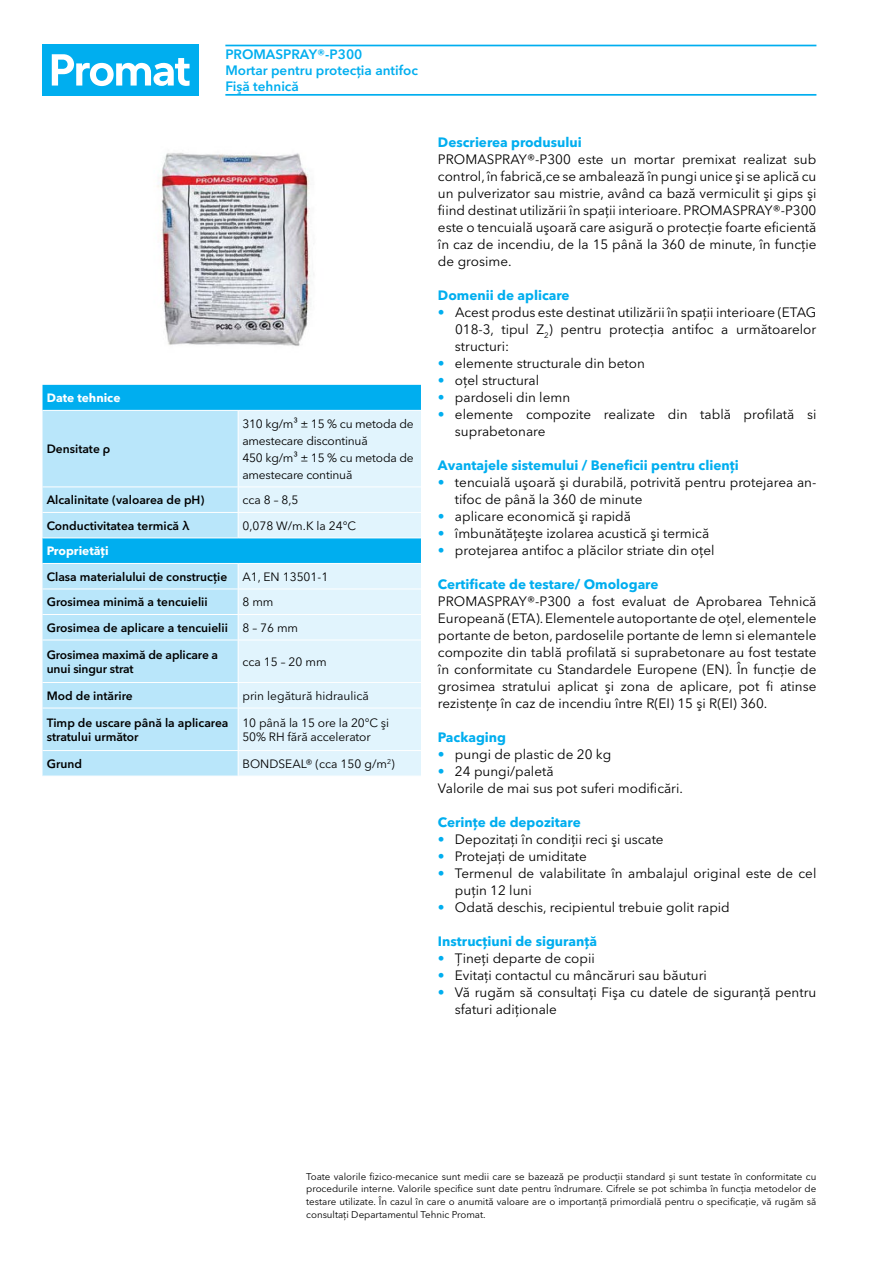
<style>
.page{position:relative;width:893px;height:1263px;background:#fff}
.page>*{position:absolute;margin:0;border:0;box-sizing:border-box;transform-origin:0 0}
.t1{font:13.5px/17px "Avenir Next W1 G";color:#000}
.t2{font:700 13.5px "Avenir Next W1 G";color:#00aeef}
.t3{font:600 13.5px/15.9px "Avenir Next W1 G";color:#00aeef}
.t4{font:600 12px/14.4px "Avenir Next W1 G";color:#000}
.t5{font:12px/17px "Avenir Next W1 G";letter-spacing:-.01em;color:#000}
.t6{font:700 12px "Avenir Next W1 G";color:#fff}
.t7{font:9.75px/12.8px "Avenir Next W1 G";color:#000;text-align:justify}
.s1{font-weight:400}
.s2{color:#00aeef}
</style>
<div class="page">
<hr style="left:225px;top:45px;width:591px;height:1px;background:#00aeef">
<hr style="left:225px;top:94px;width:591px;height:2px;background:#00aeef">
<div style="left:43px;top:385px;width:378px;height:25px;background:#00aeef"></div>
<svg style="left:43px;top:411px;width:195px;height:365px;background:#ace2f9"></svg>
<svg style="left:238px;top:411px;width:183px;height:365px;background:#d1effc"></svg>
<hr style="left:238px;top:411px;width:1px;height:75px;background:#fff">
<hr style="left:43px;top:486px;width:195px;height:1px;background:#fff">
<hr style="left:238px;top:486px;width:183px;height:1px;background:#fff">
<hr style="left:43px;top:512px;width:195px;height:1px;background:#fff">
<svg style="left:238px;top:487px;width:1px;height:50px"></svg>
<svg style="left:238px;top:564px;width:1px;height:75px"></svg>
<hr style="left:238px;top:640px;width:1px;height:42px;background:#fff">
<svg style="left:238px;top:683px;width:1px;height:25px"></svg>
<hr style="left:238px;top:708px;width:1px;height:42px;background:#fff">
<svg style="left:238px;top:751px;width:1px;height:25px"></svg>
<hr style="left:238px;top:512px;width:183px;height:1px;background:#fff">
<hr style="left:43px;top:537px;width:195px;height:1px;background:#fff">
<hr style="left:43px;top:563px;width:195px;height:1px;background:#fff">
<hr style="left:43px;top:588px;width:195px;height:1px;background:#fff">
<hr style="left:43px;top:614px;width:195px;height:1px;background:#fff">
<hr style="left:43px;top:639px;width:195px;height:1px;background:#fff">
<hr style="left:43px;top:682px;width:195px;height:1px;background:#fff">
<hr style="left:43px;top:708px;width:195px;height:1px;background:#fff">
<hr style="left:43px;top:750px;width:195px;height:1px;background:#fff">
<hr style="left:238px;top:537px;width:183px;height:1px;background:#fff">
<hr style="left:238px;top:563px;width:183px;height:1px;background:#fff">
<hr style="left:238px;top:588px;width:183px;height:1px;background:#fff">
<hr style="left:238px;top:614px;width:183px;height:1px;background:#fff">
<hr style="left:238px;top:639px;width:183px;height:1px;background:#fff">
<hr style="left:238px;top:682px;width:183px;height:1px;background:#fff">
<hr style="left:238px;top:708px;width:183px;height:1px;background:#fff">
<hr style="left:238px;top:750px;width:183px;height:1px;background:#fff">
<img style="left:157px;top:152px;width:157px;height:194px">
<div style="left:43px;top:45px;width:156px;height:51px;background:#00aeef"></div>
<svg style="left:52px;top:54px;width:138px;height:32px"></svg>
<p class="t3" style="left:225px;top:46px;width:194px">PROMASPRAY®-P300<br>Mortar pentru protecţia antifoc<br>Fişă tehnică</p>
<p class="t6" style="left:47px;top:390px;width:75px">Date tehnice</p>
<p class="t4" style="left:47px;top:442px;width:65px">Densitate ρ</p>
<p class="t5" style="left:242px;top:415px;width:173px">310 kg/m³ ± 15 % cu metoda de amestecare discontinuă<br>450 kg/m³ ± 15 % cu metoda de amestecare continuă</p>
<p class="t4" style="left:47px;top:493px;width:159px">Alcalinitate (valoarea de pH)</p>
<p class="t5" style="left:242px;top:491px;width:58px">cca 8 – 8,5</p>
<p class="t4" style="left:47px;top:518px;width:144px">Conductivitatea termică λ</p>
<p class="t5" style="left:242px;top:517px;width:115px">0,078 W/m.K la 24°C</p>
<p class="t6" style="left:47px;top:544px;width:63px">Proprietăţi</p>
<p class="t4" style="left:47px;top:569px;width:182px">Clasa materialului de construcţie</p>
<p class="t5" style="left:242px;top:568px;width:87px">A1, EN 13501-1</p>
<p class="t4" style="left:47px;top:595px;width:162px">Grosimea minimă a tencuielii</p>
<p class="t4" style="left:47px;top:589px;width:253px;line-height:25.5px;text-indent:196px"><span class="s1">8 mm<br></span>Grosimea de aplicare a tencuielii <span class="s1">8 – 76 mm</span></p>
<p class="t4" style="left:47px;top:647px;width:173px">Grosimea maximă de aplicare a unui singur strat</p>
<p class="t5" style="left:242px;top:653px;width:86px">cca 15 – 20 mm</p>
<p class="t4" style="left:47px;top:688px;width:87px">Mod de intărire</p>
<p class="t5" style="left:242px;top:687px;width:128px">prin legătură hidraulică</p>
<p class="t4" style="left:47px;top:715px;width:183px">Timp de uscare până la aplicarea stratului următor</p>
<p class="t5" style="left:242px;top:715px;width:148px;line-height:14.4px">10 până la 15 ore la 20°C şi<br>50% RH fără accelerator</p>
<p class="t4" style="left:47px;top:756px;width:37px">Grund</p>
<p class="t5" style="left:242px;top:755px;width:154px">BONDSEAL® (cca 150 g/m<sup>2</sup>)</p>
<p class="t2" style="left:438px;top:134px;width:145px">Descrierea produsului</p>
<p class="t1" style="left:438px;top:151px;width:380px;text-align:justify">PROMASPRAY®-P300 este un mortar premixat realizat sub control, în fabrică,ce se ambalează în pungi unice şi se aplică cu un pulverizator sau mistrie, având ca bază vermiculit şi gips şi fiind destinat utilizării în spaţii interioare. PROMASPRAY®-P300 este o tencuială uşoară care asigură o protecţie foarte eficientă în caz de incendiu, de la 15 până la 360 de minute, în funcţie de grosime.</p>
<p class="t2" style="left:438px;top:287px;width:133px">Domenii de aplicare</p>
<p class="t1" style="left:455px;top:304px;width:363px;text-align:justify;text-indent:-17px"><span class="s2">•</span> Acest produs este destinat utilizării în spaţii interioare (ETAG 018-3, tipul Z<sub>2</sub>) pentru protecţia antifoc a următoarelor structuri:</p>
<p class="t1" style="left:438px;top:355px;width:208px"><span class="s2">•</span> elemente structurale din beton</p>
<p class="t1" style="left:438px;top:372px;width:103px"><span class="s2">•</span> oţel structural</p>
<p class="t1" style="left:438px;top:389px;width:134px"><span class="s2">•</span> pardoseli din lemn</p>
<p class="t1" style="left:455px;top:406px;width:363px;text-indent:-17px"><span class="s2">•</span> elemente compozite realizate din tablă profilată si suprabetonare</p>
<p class="t2" style="left:438px;top:457px;width:302px">Avantajele sistemului / Beneficii pentru clienţi</p>
<p class="t1" style="left:455px;top:474px;width:363px;text-indent:-17px"><span class="s2">•</span> tencuială uşoară şi durabilă, potrivită pentru protejarea an&shy;tifoc de până la 360 de minute</p>
<p class="t1" style="left:438px;top:508px;width:195px"><span class="s2">•</span> aplicare economică şi rapidă</p>
<p class="t1" style="left:438px;top:525px;width:273px"><span class="s2">•</span> îmbunătăţeşte izolarea acustică şi termică</p>
<p class="t1" style="left:438px;top:542px;width:278px"><span class="s2">•</span> protejarea antifoc a plăcilor striate din oţel</p>
<p class="t2" style="left:438px;top:576px;width:222px">Certificate de testare/ Omologare</p>
<p class="t1" style="left:438px;top:593px;width:380px;text-align:justify">PROMASPRAY®-P300 a fost evaluat de Aprobarea Tehnică Europeană (ETA). Elementele autoportante de oţel, elementele portante de beton, pardoselile portante de lemn si elemantele compozite din tablă profilată si suprabetonare au fost testate în conformitate cu Standardele Europene (EN). În funcţie de grosimea stratului aplicat şi zona de aplicare, pot fi atinse rezistenţe în caz de incendiu între R(EI) 15 şi R(EI) 360.</p>
<p class="t2" style="left:438px;top:729px;width:70px">Packaging</p>
<p class="t1" style="left:438px;top:746px;width:175px"><span class="s2">•</span> pungi de plastic de 20 kg</p>
<p class="t1" style="left:438px;top:763px;width:247px"><span class="s2">•</span> 24 pungi/paletă<br>Valorile de mai sus pot suferi modificări.</p>
<p class="t2" style="left:438px;top:814px;width:144px">Cerinţe de depozitare</p>
<p class="t1" style="left:438px;top:831px;width:227px"><span class="s2">•</span> Depozitaţi în condiţii reci şi uscate</p>
<p class="t1" style="left:438px;top:848px;width:150px"><span class="s2">•</span> Protejaţi de umiditate</p>
<p class="t1" style="left:455px;top:865px;width:363px;text-indent:-17px"><span class="s2">•</span> Termenul de valabilitate în ambalajul original este de cel puţin 12 luni</p>
<p class="t1" style="left:438px;top:899px;width:293px"><span class="s2">•</span> Odată deschis, recipientul trebuie golit rapid</p>
<p class="t2" style="left:438px;top:933px;width:161px">Instrucţiuni de siguranţă</p>
<p class="t1" style="left:438px;top:950px;width:158px"><span class="s2">•</span> Ţineţi departe de copii</p>
<p class="t1" style="left:438px;top:967px;width:270px"><span class="s2">•</span> Evitaţi contactul cu mâncăruri sau băuturi</p>
<p class="t1" style="left:455px;top:984px;width:363px;text-indent:-17px"><span class="s2">•</span> Vă rugăm să consultaţi Fişa cu datele de siguranţă pentru sfaturi adiţionale</p>
<p class="t7" style="left:306px;top:1170px;width:512px">Toate valorile fizico-mecanice sunt medii care se bazează pe producţii standard și sunt testate în conformitate cu procedurile interne. Valorile specifice sunt date pentru îndrumare. Cifrele se pot schimba în funcția metodelor de testare utilizate. În cazul în care o anumită valoare are o importanță primordială pentru o specificație, vă rugăm să consultați Departamentul Tehnic Promat.</p>
</div>
